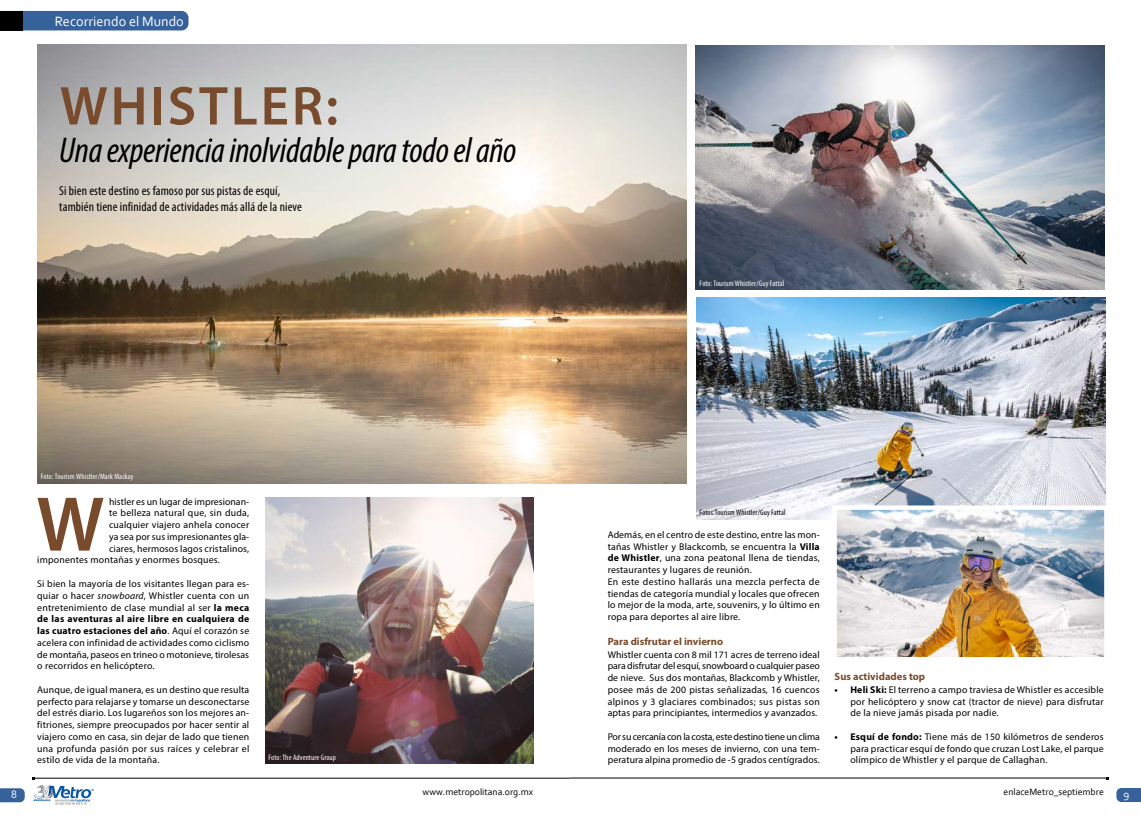
<style>
.page{position:relative;width:1141px;height:819px;background:#fff}
.page>*{position:absolute;margin:0;border:0;box-sizing:border-box;transform-origin:0 0}
.t1{font:600 78.23px "Myriad Pro";color:#794b2d}
.t2{font:600 55.12px "Myriad Pro";letter-spacing:.05em;color:#794b2d}
.t3{font:italic condensed 35.88px "Myriad Pro";letter-spacing:-.01em;color:#000}
.t4{font:14.17px "Corbel";color:#fff}
.t5{font:condensed 13.12px/15.8px "Myriad Pro";letter-spacing:.01em;color:#000}
.t6{font:11.38px "Corbel";color:#fff}
.t7{font:700 10.5px "Myriad Pro";color:#794b2d}
.t8{font:9.8px/11.7px "Myriad Pro";letter-spacing:.02em;color:#000;text-align:justify}
.t9{font:9.62px "Corbel";color:#000}
.t10{font:condensed 7.88px "Myriad Pro";letter-spacing:.02em;color:#fff}
.t11{font:condensed 7.88px "Myriad Pro";letter-spacing:.02em;color:#000}
.s1{font-style:italic}
.s2{font-weight:700}
</style>
<div class="page">
<svg style="left:0;top:788px;width:25px;height:14px"></svg>
<hr style="left:33px;top:778px;width:537px;height:1px;background:#000">
<hr style="left:570px;top:777px;width:538px;height:1px;background:#000">
<svg style="left:33px;top:785px;width:61px;height:20px"></svg>
<svg style="left:1116px;top:788px;width:25px;height:14px"></svg>
<img style="left:695px;top:45px;width:410px;height:244px">
<img style="left:696px;top:297px;width:410px;height:222px">
<img style="left:837px;top:510px;width:267px;height:146px">
<div style="left:832px;top:505px;width:277px;height:156px;border:4px solid #fff"></div>
<img style="left:265px;top:497px;width:268px;height:266px">
<div style="left:23px;top:11px;width:166px;height:19px;background:#37619b"></div>
<div style="left:0;top:11px;width:23px;height:19px;background:#000"></div>
<img style="left:37px;top:45px;width:649px;height:438px">
<h3 class="t4" style="left:55px;top:12px;width:131px">Recorriendo el Mundo</h3>
<h2 class="t2" style="left:60px;top:71px;width:280px">WHISTLER:</h2>
<h3 class="t3" style="left:59px;top:129px;width:459px">Una experiencia inolvidable para todo el año</h3>
<h3 class="t5" style="left:59px;top:183px;width:244px">Si bien este destino es famoso por sus pistas de esquí, también tiene infinidad de actividades más allá de la nieve</h3>
<p class="t10" style="left:41px;top:472px;width:94px">Foto: Tourism Whistler/Mark Mackay</p>
<p class="t8" style="left:109px;top:495px;width:142px">histler es un lugar de impresionan-</p>
<p class="t8" style="left:109px;top:507px;width:142px">te belleza natural que, sin duda,</p>
<p class="t8" style="left:109px;top:519px;width:142px">cualquier viajero anhela conocer</p>
<p class="t8" style="left:109px;top:530px;width:142px">ya sea por sus impresionantes gla-</p>
<p class="t8" style="left:109px;top:542px;width:142px">ciares, hermosos lagos cristalinos,</p>
<p class="t8" style="left:37px;top:554px;width:184px">imponentes montañas y enormes bosques.</p>
<p class="t8" style="left:37px;top:577px;width:214px">Si bien la mayoría de los visitantes llegan para es&shy;quiar o hacer <span class="s1">snowboard</span>, Whistler cuenta con un entretenimiento de clase mundial al ser <span class="s2">la meca de las aventuras al aire libre en cualquiera de las cuatro estaciones del año</span>. Aquí el corazón se acelera con infinidad de actividades como ciclismo de montaña, paseos en trineo o motonieve, tirolesas o recorridos en helicóptero.</p>
<p class="t8" style="left:37px;top:683px;width:214px">Aunque, de igual manera, es un destino que resulta perfecto para relajarse y tomarse un desconectarse del estrés diario. Los lugareños son los mejores an&shy;fitriones, siempre preocupados por hacer sentir al viajero como en casa, sin dejar de lado que tienen una profunda pasión por sus raíces y celebrar el estilo de vida de la montaña.</p>
<h1 class="t1" style="left:36px;top:474px;width:69px">W</h1>
<p class="t10" style="left:268px;top:753px;width:69px">Foto: The Adventure Group</p>
<p class="t10" style="left:700px;top:279px;width:86px">Foto: Tourism Whistler/Guy Fattal</p>
<p class="t11" style="left:700px;top:507px;width:88px">Fotos:Tourism Whistler/Guy Fattal</p>
<p class="t8" style="left:608px;top:528px;width:214px;text-align:left">Además, en el centro de este destino, entre las mon&shy;tañas Whistler y Blackcomb, se encuentra la <span class="s2">Villa de Whistler</span>, una zona peatonal llena de tiendas, restaurantes y lugares de reunión.<br>En este destino hallarás una mezcla perfecta de tiendas de categoría mundial y locales que ofrecen lo mejor de la moda, arte, souvenirs, y lo último en ropa para deportes al aire libre.</p>
<p class="t7" style="left:608px;top:634px;width:117px">Para disfrutar el invierno</p>
<p class="t8" style="left:608px;top:648px;width:214px">Whistler cuenta con 8 mil 171 acres de terreno ideal para disfrutar del esquí, snowboard o cualquier paseo de nieve. Sus dos montañas, Blackcomb y Whistler, posee más de 200 pistas señalizadas, 16 cuencos alpinos y 3 glaciares combinados; sus pistas son aptas para principiantes, intermedios y avanzados.</p>
<p class="t8" style="left:608px;top:730px;width:214px">Por su cercanía con la costa, este destino tiene un clima moderado en los meses de invierno, con una tem&shy;peratura alpina promedio de -5 grados centígrados.</p>
<p class="t7" style="left:835px;top:669px;width:92px">Sus actividades top</p>
<p class="t8" style="left:850px;top:683px;width:255px;text-indent:-16px"><span class="s2">• Heli Ski:</span> El terreno a campo traviesa de Whistler es accesible por helicóptero y snow cat (tractor de nieve) para disfrutar de la nieve jamás pisada por nadie.</p>
<p class="t8" style="left:850px;top:730px;width:255px;text-indent:-16px"><span class="s2">• Esquí de fondo:</span> Tiene más de 150 kilómetros de senderos para practicar esquí de fondo que cruzan Lost Lake, el parque olímpico de Whistler y el parque de Callaghan.</p>
<p class="t6" style="left:11px;top:787px;width:7px">8</p>
<p class="t9" style="left:423px;top:786px;width:112px">www.metropolitana.org.mx</p>
<p class="t9" style="left:1004px;top:786px;width:102px">enlaceMetro_septiembre</p>
<p class="t6" style="left:1124px;top:787px;width:7px">9</p>
</div>
